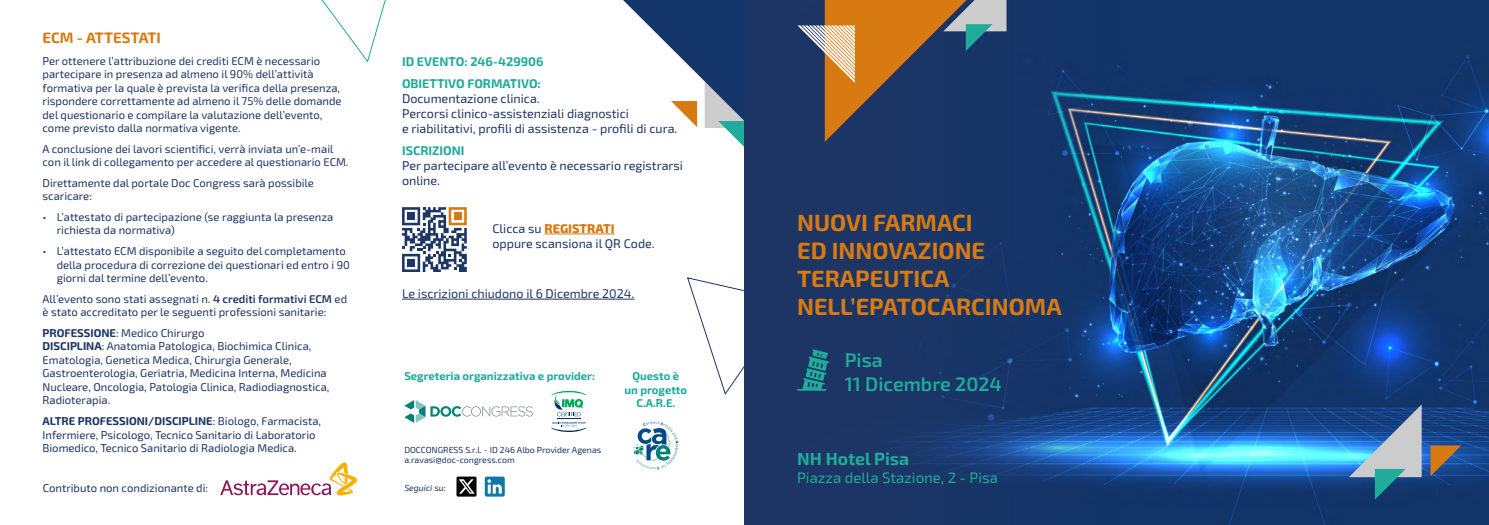
<style>
.page{position:relative;width:1489px;height:525px;background:#fff}
.page>*{position:absolute;margin:0;border:0;box-sizing:border-box;transform-origin:0 0}
.t1{font:700 23.5px/28.1px "Exo 2";color:#d77a12}
.t2{font:600 19.5px/23.4px "Exo 2";color:#20ab9a}
.t3{font:700 17.5px "Exo 2";color:#20ab9a}
.t4{font:15px "Exo 2";color:#20ab9a}
.t5{font:700 15px "Exo 2";color:#d77a12}
.t6{font:12.5px/15px "Exo 2";color:#1e3665}
.t7{font:700 12.5px/22.1px "Exo 2";color:#20ab9a}
.t8{font:11.25px/13.5px "Exo 2";color:#1e3665}
.t9{font:700 11.25px/13.5px "Exo 2";color:#20ab9a;text-align:center}
.t10{font:8.75px/10.5px "Exo 2";color:#1e3665}
.t11{font:italic 8.75px "Exo 2";color:#1e3665}
.s1{font-weight:600}
.s2{font-weight:700}
.s3{font-weight:800;color:#d77a12}
</style>
<div class="page">
<svg style="left:687px;top:277px;width:57px;height:118px"></svg>
<img style="left:744px;top:0;width:744px;height:524px">
<svg style="left:1430px;top:445px;width:30px;height:31px"></svg>
<svg style="left:1348px;top:404px;width:73px;height:95px;background:#5981a7"></svg>
<svg style="left:797px;top:0;width:209px;height:142px;background:#645854"></svg>
<svg style="left:623px;top:0;width:143px;height:147px"></svg>
<svg style="left:321px;top:0;width:65px;height:63px"></svg>
<svg style="left:633px;top:421px;width:45px;height:48px"></svg>
<svg style="left:551px;top:390px;width:35px;height:41px"></svg>
<svg style="left:404px;top:400px;width:129px;height:22px"></svg>
<svg style="left:485px;top:476px;width:20px;height:20px"></svg>
<svg style="left:456px;top:476px;width:20px;height:20px"></svg>
<svg style="left:220px;top:462px;width:137px;height:33px"></svg>
<hr style="left:402px;top:298px;width:232px;height:1px;background:#1e3665">
<hr style="left:544px;top:233px;width:70px;height:1px;background:#d77a12">
<svg style="left:402px;top:207px;width:65px;height:65px"></svg>
<div style="left:407px;top:259px;width:8px;height:8px;background:#1e3665"></div>
<svg style="left:797px;top:349px;width:32px;height:41px"></svg>
<h3 class="t5" style="left:43px;top:27px;width:120px">ECM - ATTESTATI</h3>
<p class="t8" style="left:43px;top:53px;width:300px">Per ottenere l’attribuzione dei crediti ECM è necessario partecipare in presenza ad almeno il 90% dell’attività formativa per la quale è prevista la verifica della presenza, rispondere correttamente ad almeno il 75% delle domande del questionario e compilare la valutazione dell’evento, come previsto dalla normativa vigente.</p>
<p class="t8" style="left:43px;top:141px;width:307px">A conclusione dei lavori scientifici, verrà inviata un’e-mail con il link di collegamento per accedere al questionario ECM.</p>
<p class="t8" style="left:43px;top:176px;width:273px">Direttamente dal portale Doc Congress sarà possibile scaricare:</p>
<p class="t8" style="left:57px;top:210px;width:278px;text-indent:-14px">• L’attestato di partecipazione (se raggiunta la presenza richiesta da normativa)</p>
<p class="t8" style="left:57px;top:244px;width:295px;text-indent:-14px">• L’attestato ECM disponibile a seguito del completamento della procedura di correzione dei questionari ed entro i 90 giorni dal termine dell’evento.</p>
<p class="t8" style="left:43px;top:291px;width:306px">All’evento sono stati assegnati n. <span class="s1">4 crediti formativi ECM</span> ed è stato accreditato per le seguenti professioni sanitarie:</p>
<p class="t8" style="left:43px;top:325px;width:288px"><span class="s2">PROFESSIONE</span>: Medico Chirurgo<br><span class="s2">DISCIPLINA</span>: Anatomia Patologica, Biochimica Clinica, Ematologia, Genetica Medica, Chirurgia Generale, Gastroenterologia, Geriatria, Medicina Interna, Medicina Nucleare, Oncologia, Patologia Clinica, Radiodiagnostica, Radioterapia.</p>
<p class="t8" style="left:43px;top:413px;width:280px"><span class="s2">ALTRE PROFESSIONI/DISCIPLINE</span>: Biologo, Farmacista,<br>Infermiere, Psicologo, Tecnico Sanitario di Laboratorio<br>Biomedico, Tecnico Sanitario di Radiologia Medica.</p>
<p class="t8" style="left:43px;top:481px;width:167px">Contributo non condizionante di:</p>
<p class="t7" style="left:402px;top:50px;width:143px">ID EVENTO: 246-429906<br>OBIETTIVO FORMATIVO:</p>
<p class="t6" style="left:402px;top:90px;width:277px">Documentazione clinica.<br>Percorsi clinico-assistenziali diagnostici<br>e riabilitativi, profili di assistenza - profili di cura.</p>
<p class="t7" style="left:402px;top:139px;width:64px">ISCRIZIONI</p>
<p class="t6" style="left:402px;top:158px;width:282px">Per partecipare all’evento è necessario registrarsi online.</p>
<p class="t6" style="left:492px;top:220px;width:164px">Clicca su <span class="s3">REGISTRATI </span>oppure scansiona il QR Code.</p>
<p class="t6" style="left:402px;top:286px;width:234px">Le iscrizioni chiudono il 6 Dicembre 2024.</p>
<p class="t9" style="left:404px;top:368px;width:192px">Segreteria organizzativa e provider:</p>
<p class="t10" style="left:404px;top:443px;width:198px">DOCCONGRESS S.r.l. - ID 246 Albo Provider Agenas a.ravasi@doc-congress.com</p>
<p class="t11" style="left:404px;top:481px;width:43px">Seguici su:</p>
<p class="t9" style="left:624px;top:368px;width:64px">Questo è un progetto<br>C.A.R.E.</p>
<h1 class="t1" style="left:797px;top:207px;width:266px">NUOVI FARMACI<br>ED INNOVAZIONE<br>TERAPEUTICA<br>NELL’EPATOCARCINOMA</h1>
<h2 class="t2" style="left:844px;top:348px;width:158px">Pisa<br>11 Dicembre 2024</h2>
<h3 class="t3" style="left:797px;top:446px;width:114px">NH Hotel Pisa</h3>
<h3 class="t4" style="left:797px;top:467px;width:202px">Piazza della Stazione, 2 - Pisa</h3>
</div>
